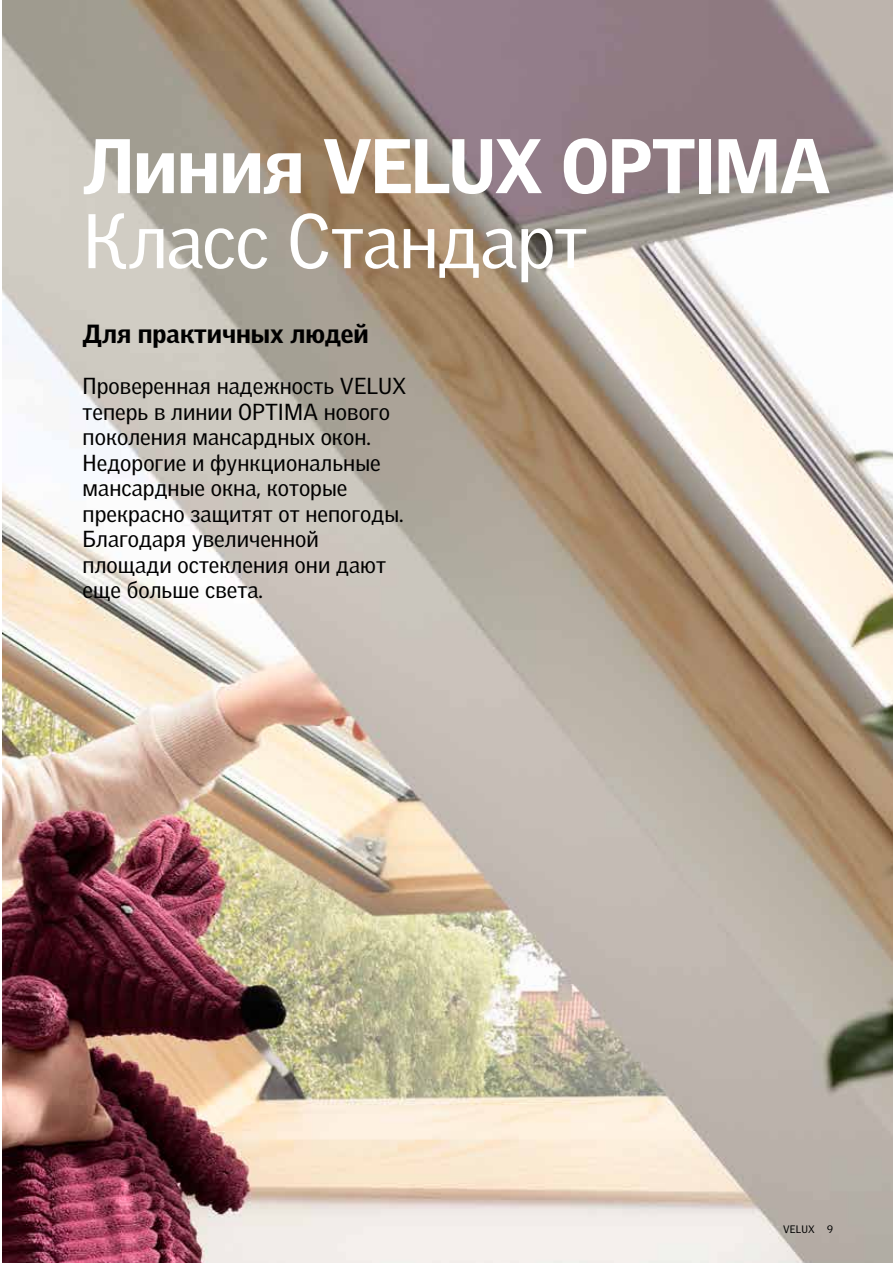
<style>
.page{position:relative;width:893px;height:1263px;background:#fff}
.page>*{position:absolute;margin:0;border:0;box-sizing:border-box;transform-origin:0 0}
.t1{font:900 75px "Velux Gothic";letter-spacing:-.02em;color:#fff}
.t2{font:75px "Velux Gothic";letter-spacing:-.015em;color:#fff}
.t3{font:900 25.5px "Velux Gothic";color:#000}
.t4{font:22.5px/25.5px "Velux Gothic";color:#000}
.t5{font:10.5px "Velux Gothic";letter-spacing:.015em;color:#000}
</style>
<div class="page">
<img style="left:2px;top:1px;width:891px;height:1262px">
<h1 class="t1" style="left:83px;top:119px;width:750px">Линия VELUX OPTIMA</h1>
<h1 class="t2" style="left:83px;top:197px;width:506px">Класс Стандарт</h1>
<p class="t3" style="left:83px;top:318px;width:288px">Для практичных людей</p>
<p class="t4" style="left:83px;top:373px;width:325px">Проверенная надежность VELUX теперь в линии OPTIMA нового поколения мансардных окон.<br>Недорогие и функциональные мансардные окна, которые прекрасно защитят от непогоды.<br>Благодаря увеличенной площади остекления они дают еще больше света.</p>
<p class="t5" style="left:783px;top:1223px;width:51px">VELUX 9</p>
</div>
